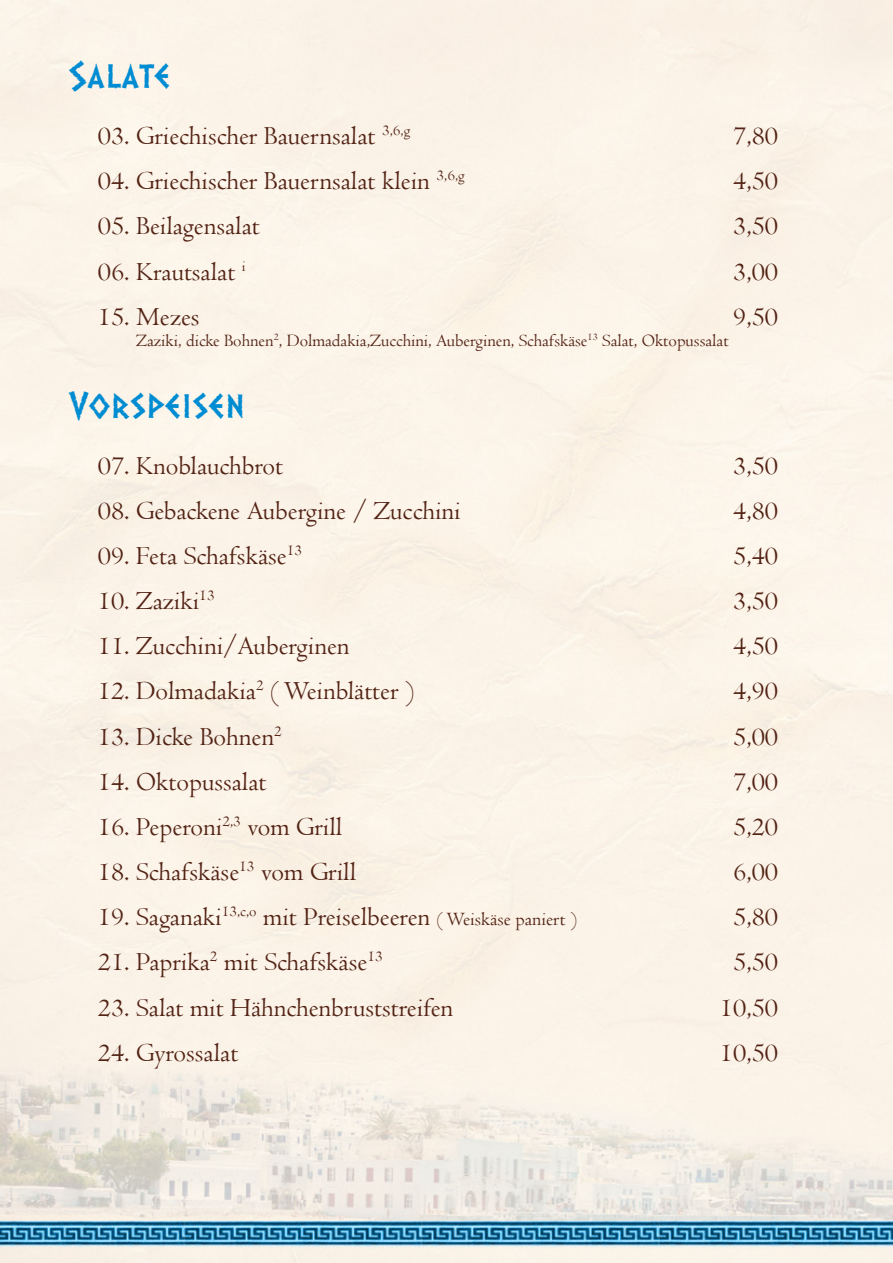
<style>
.page{position:relative;width:893px;height:1263px;background:#fff}
.page>*{position:absolute;margin:0;border:0;box-sizing:border-box;transform-origin:0 0}
.t1{font:33px "Dalek";letter-spacing:.025em;color:#008cd2}
.t2{font:33px "Dalek";letter-spacing:.005em;color:#008cd2}
.t3{font:27px "Centaur";color:#532315}
.t4{font:18px "Centaur";color:#532315}
.s1{font-size:19.5px}
</style>
<div class="page">
<img style="left:0;top:0;width:893px;height:1263px">
<p class="t2" style="left:68px;top:50px;width:104px">Salate</p>
<p class="t3" style="left:98px;top:119px;width:314px">03. Griechischer Bauernsalat <sup>3,6,g</sup></p>
<p class="t3" style="left:733px;top:119px;width:47px">7,80</p>
<p class="t3" style="left:98px;top:165px;width:368px">04. Griechischer Bauernsalat klein <sup>3,6,g</sup></p>
<p class="t3" style="left:733px;top:165px;width:47px">4,50</p>
<p class="t3" style="left:98px;top:210px;width:163px">05. Beilagensalat</p>
<p class="t3" style="left:733px;top:210px;width:47px">3,50</p>
<p class="t3" style="left:98px;top:255px;width:149px">06. Krautsalat <sup>i</sup></p>
<p class="t3" style="left:733px;top:255px;width:47px">3,00</p>
<p class="t3" style="left:98px;top:300px;width:103px">15. Mezes</p>
<p class="t3" style="left:733px;top:300px;width:47px">9,50</p>
<p class="t4" style="left:136px;top:330px;width:594px">Zaziki, dicke Bohnen<sup>2</sup>, Dolmadakia,Zucchini, Auberginen, Schafskäse<sup>13</sup> Salat, Oktopussalat</p>
<p class="t1" style="left:68px;top:380px;width:178px">Vorspeisen</p>
<p class="t3" style="left:98px;top:449px;width:187px">07. Knoblauchbrot</p>
<p class="t3" style="left:733px;top:449px;width:47px">3,50</p>
<p class="t3" style="left:98px;top:494px;width:364px">08. Gebackene Aubergine / Zucchini</p>
<p class="t3" style="left:733px;top:494px;width:47px">4,80</p>
<p class="t3" style="left:98px;top:539px;width:206px">09. Feta Schafskäse<sup>13</sup></p>
<p class="t3" style="left:733px;top:539px;width:47px">5,40</p>
<p class="t3" style="left:98px;top:584px;width:118px">10. Zaziki<sup>13</sup></p>
<p class="t3" style="left:733px;top:584px;width:47px">3,50</p>
<p class="t3" style="left:98px;top:630px;width:253px">11. Zucchini/Auberginen</p>
<p class="t3" style="left:733px;top:630px;width:47px">4,50</p>
<p class="t3" style="left:98px;top:675px;width:318px">12. Dolmadakia<sup>2</sup> ( Weinblätter )</p>
<p class="t3" style="left:733px;top:675px;width:47px">4,90</p>
<p class="t3" style="left:98px;top:720px;width:186px">13. Dicke Bohnen<sup>2</sup></p>
<p class="t3" style="left:733px;top:720px;width:47px">5,00</p>
<p class="t3" style="left:98px;top:765px;width:170px">14. Oktopussalat</p>
<p class="t3" style="left:733px;top:765px;width:47px">7,00</p>
<p class="t3" style="left:98px;top:810px;width:246px">16. Peperoni<sup>2,3</sup> vom Grill</p>
<p class="t3" style="left:733px;top:810px;width:47px">5,20</p>
<p class="t3" style="left:98px;top:855px;width:260px">18. Schafskäse<sup>13</sup> vom Grill</p>
<p class="t3" style="left:733px;top:855px;width:47px">6,00</p>
<p class="t3" style="left:98px;top:900px;width:481px">19. Saganaki<sup>13,c,o</sup> mit Preiselbeeren <span class="s1">( Weiskäse paniert )</span></p>
<p class="t3" style="left:733px;top:900px;width:47px">5,80</p>
<p class="t3" style="left:98px;top:946px;width:286px">21. Paprika<sup>2</sup> mit Schafskäse<sup>13</sup></p>
<p class="t3" style="left:733px;top:946px;width:47px">5,50</p>
<p class="t3" style="left:98px;top:991px;width:357px">23. Salat mit Hähnchenbruststreifen</p>
<p class="t3" style="left:720px;top:991px;width:60px">10,50</p>
<p class="t3" style="left:98px;top:1036px;width:142px">24. Gyrossalat</p>
<p class="t3" style="left:720px;top:1036px;width:60px">10,50</p>
</div>
